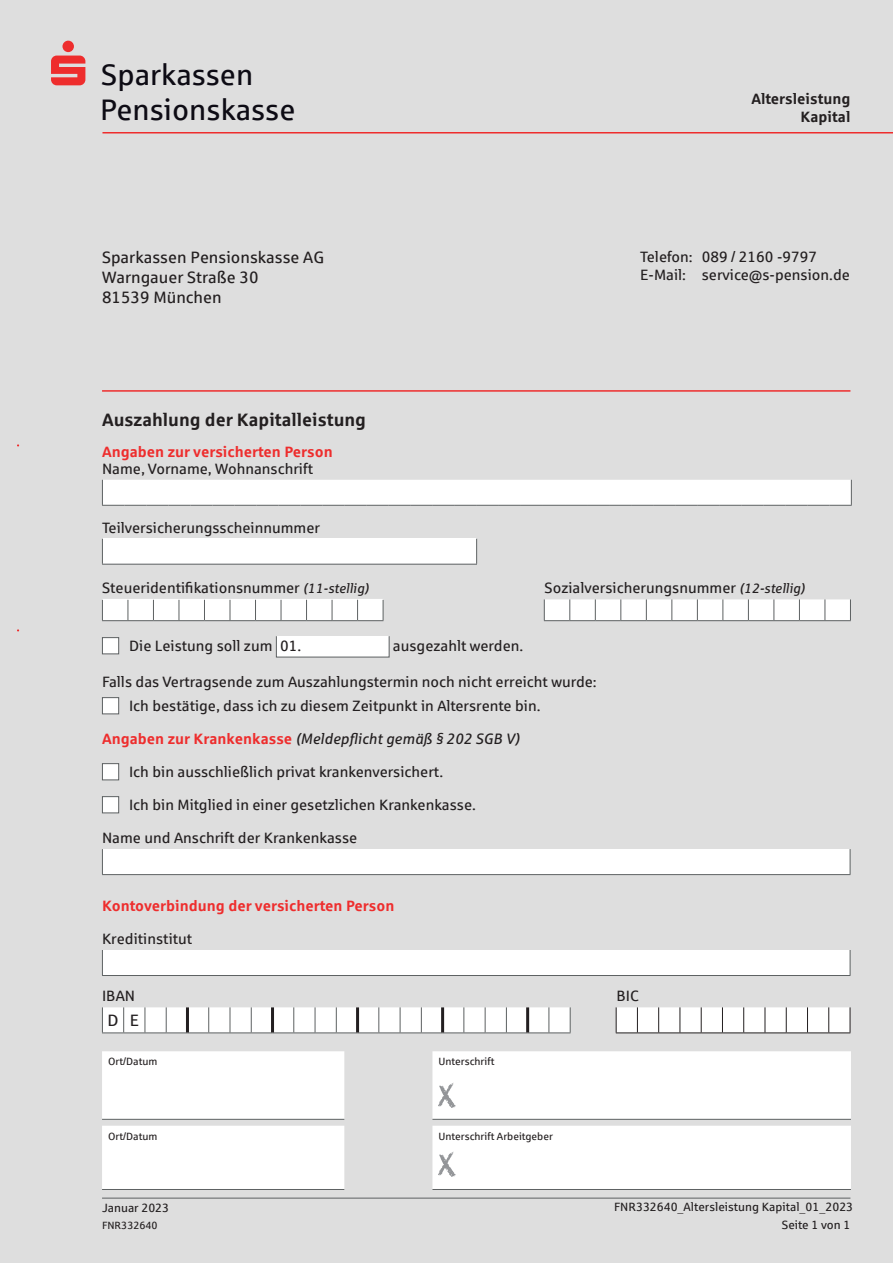
<style>
.page{position:relative;width:893px;height:1263px;background:#dedede}
.page>*{position:absolute;margin:0;border:0;box-sizing:border-box;transform-origin:0 0}
.t1{font:29.7px "Sparkasse Rg";color:#0d0b14}
.t2{font:700 18px "Sparkasse Rg";color:#231f20}
.t3{font:16.5px "Sparkasse Rg";color:#231f20}
.t4{font:16.5px "Sparkasse Rg";color:#231f20}
.t5{font:15px/18px "Sparkasse Rg";color:#231f20}
.t6{font:700 15px "Sparkasse Rg";color:#ee2d2d}
.t7{font:italic 15px "Sparkasse Rg";color:#231f20}
.t8{font:700 15px/18px "Sparkasse Rg";color:#231f20;text-align:right}
.t9{font:12px/17.7px "Sparkasse Rg";color:#231f20;text-align:right}
.t10{font:10.5px "Sparkasse Rg";color:#231f20}
.s1{font-style:italic;font-size:13.5px}
.s2{font-weight:700;font-style:normal;color:#ee2d2d}
.s3{font-style:inherit}
</style>
<div class="page">
<svg style="left:51px;top:41px;width:34px;height:44px"></svg>
<hr style="left:102px;top:132px;width:791px;height:1px;background:#ee2d2d">
<hr style="left:102px;top:390px;width:748px;height:2px;background:#ee2d2d">
<hr style="left:102px;top:1198px;width:748px;height:1px;background:#5d6162">
<svg style="left:102px;top:480px;width:750px;height:26px"></svg>
<div style="left:102px;top:539px;width:375px;height:25px;background:#fff"></div>
<svg style="left:102px;top:539px;width:1px;height:25px"></svg>
<hr style="left:102px;top:564px;width:375px;height:1px;background:#5d6162">
<svg style="left:476px;top:539px;width:1px;height:25px"></svg>
<svg style="left:102px;top:599px;width:749px;height:22px"></svg>
<div style="left:102px;top:637px;width:17px;height:17px;background:#fff;border:1px solid #5d6162"></div>
<div style="left:276px;top:636px;width:113px;height:21px;background:#fff"></div>
<div style="left:102px;top:697px;width:17px;height:17px;background:#fff;border:1px solid #5d6162"></div>
<div style="left:102px;top:763px;width:17px;height:17px;background:#fff;border:1px solid #5d6162"></div>
<div style="left:102px;top:796px;width:17px;height:17px;background:#fff;border:1px solid #5d6162"></div>
<div style="left:102px;top:849px;width:748px;height:25px;background:#fff"></div>
<svg style="left:102px;top:849px;width:1px;height:25px"></svg>
<svg style="left:850px;top:849px;width:1px;height:25px"></svg>
<hr style="left:102px;top:874px;width:748px;height:1px;background:#5d6162">
<div style="left:102px;top:950px;width:748px;height:25px;background:#fff"></div>
<svg style="left:102px;top:950px;width:1px;height:25px"></svg>
<svg style="left:850px;top:950px;width:1px;height:25px"></svg>
<hr style="left:102px;top:975px;width:748px;height:1px;background:#5d6162">
<svg style="left:102px;top:1007px;width:749px;height:26px"></svg>
<hr style="left:186px;top:1007px;width:3px;height:25px;background:#231f20">
<svg style="left:102px;top:1051px;width:749px;height:68px"></svg>
<hr style="left:102px;top:1119px;width:242px;height:1px;background:#5d6162">
<hr style="left:432px;top:1119px;width:419px;height:1px;background:#5d6162">
<svg style="left:102px;top:1126px;width:749px;height:63px"></svg>
<hr style="left:102px;top:1189px;width:242px;height:1px;background:#5d6162">
<hr style="left:432px;top:1189px;width:419px;height:1px;background:#5d6162">
<svg style="left:438px;top:1083px;width:18px;height:25px"></svg>
<svg style="left:438px;top:1151px;width:18px;height:26px"></svg>
<h1 class="t1" style="left:101px;top:57px;width:154px">Sparkassen</h1>
<h1 class="t1" style="left:100px;top:91px;width:197px">Pensionskasse</h1>
<p class="t3" style="left:102px;top:247px;width:224px">Sparkassen Pensionskasse AG</p>
<p class="t4" style="left:102px;top:267px;width:158px">Warngauer Straße 30</p>
<p class="t3" style="left:102px;top:287px;width:121px">81539 München</p>
<p class="t2" style="left:102px;top:408px;width:266px">Auszahlung der Kapitalleistung</p>
<p class="t6" style="left:102px;top:442px;width:232px">Angaben zur versicherten Person</p>
<p class="t5" style="left:102px;top:459px;width:213px">Name, Vorname, Wohnanschrift</p>
<p class="t5" style="left:102px;top:518px;width:219px">Teilversicherungsscheinnummer</p>
<p class="t8" style="left:751px;top:89px;width:101px">Altersleistung<br>Kapital</p>
<p class="t5" style="left:640px;top:248px;width:211px">Telefon: 089 / 2160 -9797<br>E-Mail: service@s-pension.de</p>
<p class="t5" style="left:102px;top:578px;width:268px">Steueridentifikationsnummer <span class="s1">(11-stellig)</span></p>
<p class="t5" style="left:545px;top:578px;width:262px">Sozialversicherungsnummer <span class="s1">(12-stellig)</span></p>
<p class="t5" style="left:129px;top:636px;width:174px">Die Leistung soll zum 01.</p>
<p class="t5" style="left:393px;top:636px;width:132px">ausgezahlt werden.</p>
<p class="t5" style="left:129px;top:669px;width:469px;line-height:24px;text-indent:-27px">Falls das Vertragsende zum Auszahlungstermin noch nicht erreicht wurde:<br>Ich bestätige, dass ich zu diesem Zeitpunkt in Altersrente bin.</p>
<p class="t7" style="left:102px;top:730px;width:419px"><span class="s2">Angaben zur Krankenkasse</span> (Meldepflicht gemäß § 202 SGB V)</p>
<p class="t5" style="left:129px;top:762px;width:316px">Ich bin ausschließlich privat krankenversichert.</p>
<p class="t5" style="left:129px;top:795px;width:348px">Ich bin Mitglied in einer gesetzlichen Krankenkasse.</p>
<p class="t5" style="left:102px;top:828px;width:257px">Name und Anschrift der Krankenkasse</p>
<p class="t6" style="left:102px;top:896px;width:294px">Kontoverbindung der versicherten Person</p>
<p class="t5" style="left:102px;top:929px;width:92px">Kreditinstitut</p>
<p class="t5" style="left:102px;top:987px;width:35px">IBAN</p>
<p class="t5" style="left:617px;top:987px;width:24px">BIC</p>
<p class="t3" style="left:107px;top:1010px;width:33px">D E</p>
<p class="t10" style="left:108px;top:1055px;width:51px">Ort/Datum</p>
<p class="t10" style="left:438px;top:1055px;width:58px">Unterschrift</p>
<p class="t10" style="left:108px;top:1129px;width:51px">Ort/Datum</p>
<p class="t10" style="left:438px;top:1129px;width:116px">Unterschrift Arbeitgeber</p>
<p class="t9" style="left:102px;top:1199px;width:69px">Januar 202<span class="s3">3</span></p>
<p class="t10" style="left:102px;top:1219px;width:57px">FNR332640</p>
<p class="t9" style="left:614px;top:1198px;width:241px">FNR332640_Altersleistung Kapital_01_202<span class="s3">3<br></span>Seite 1 von 1</p>
</div>
